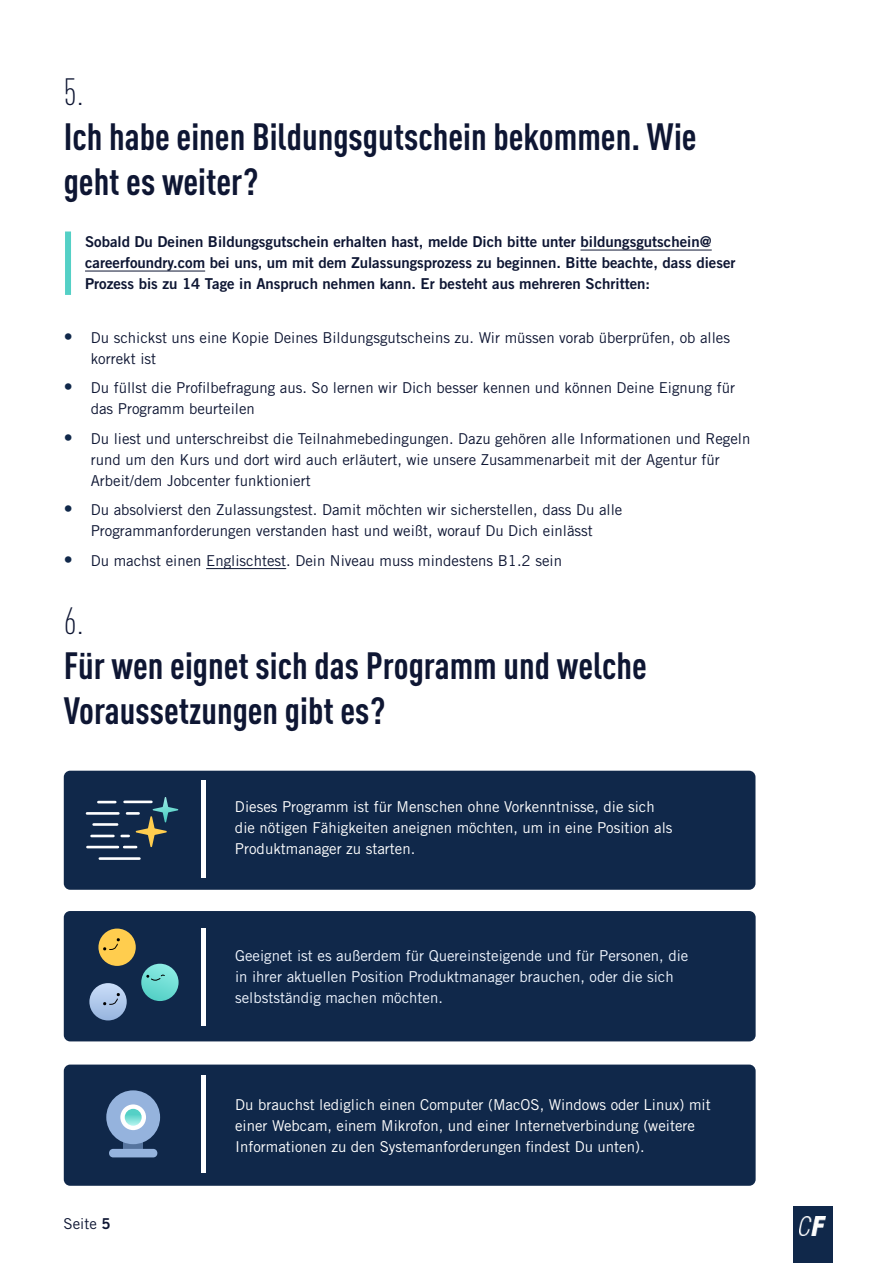
<style>
.page{position:relative;width:893px;height:1263px;background:#fff}
.page>*{position:absolute;margin:0;border:0;box-sizing:border-box;transform-origin:0 0}
.t1{font:700 condensed 37.5px/45px "DIN Pro";color:#0e1633}
.t2{font:300 condensed 37.5px "DIN Pro";color:#0e1633}
.t3{font:15px/21px "Trade Gothic LT Std";color:#0e1633}
.t4{font:15px/21px "Trade Gothic LT Std";color:#fff}
.t5{font:15px/21px "Trade Gothic LT Std Bd 2";color:#0e1633}
.t6{font:15px/21px "Trade Gothic LT Std";color:#f0f6ff}
.s1{font-size:18px;color:#10284a}
.s2{font-family:"Trade Gothic LT Std Bd 2"}
</style>
<div class="page">
<div style="left:65px;top:234px;width:6px;height:58px;background:#54d0c6"></div>
<hr style="left:580px;top:250px;width:132px;height:1px;background:#0e1633">
<hr style="left:85px;top:271px;width:120px;height:1px;background:#0e1633">
<hr style="left:206px;top:568px;width:80px;height:1px;background:#0e1633">
<div style="left:64px;top:771px;width:691px;height:119px;background:#10284a;border-radius:6px"></div>
<div style="left:64px;top:911px;width:692px;height:130px;background:#10284a;border-radius:6px"></div>
<div style="left:64px;top:1064px;width:692px;height:122px;background:#10284a;border-radius:6px"></div>
<hr style="left:201px;top:780px;width:4px;height:98px;background:#fff">
<hr style="left:201px;top:928px;width:4px;height:98px;background:#fff">
<hr style="left:201px;top:1075px;width:4px;height:98px;background:#fff">
<div style="left:123px;top:1139px;width:20px;height:13px;background:#56749e"></div>
<div style="left:106px;top:1090px;width:54px;height:54px;background:#95b3dd;border-radius:50%"></div>
<svg style="left:120px;top:1104px;width:26px;height:26px"></svg>
<svg style="left:125px;top:1109px;width:17px;height:17px"></svg>
<div style="left:109px;top:1149px;width:48px;height:8px;background:#95b3dd;border-radius:4px"></div>
<div style="left:98px;top:928px;width:38px;height:38px;background:#ffcd4e;border-radius:50%"></div>
<svg style="left:103px;top:938px;width:17px;height:13px"></svg>
<svg style="left:141px;top:964px;width:38px;height:37px"></svg>
<svg style="left:146px;top:974px;width:19px;height:8px"></svg>
<svg style="left:89px;top:983px;width:38px;height:37px"></svg>
<svg style="left:103px;top:993px;width:17px;height:12px"></svg>
<svg style="left:98px;top:801px;width:17px;height:2px"></svg>
<hr style="left:87px;top:812px;width:31px;height:3px;background:#fff">
<hr style="left:94px;top:823px;width:23px;height:3px;background:#fff">
<hr style="left:92px;top:835px;width:21px;height:2px;background:#fff">
<hr style="left:87px;top:846px;width:31px;height:2px;background:#fff">
<svg style="left:122px;top:797px;width:56px;height:51px"></svg>
<hr style="left:100px;top:857px;width:39px;height:3px;background:#fff">
<div style="left:793px;top:1206px;width:39px;height:39px;background:#10284a"></div>
<img style="left:800px;top:1216px;width:26px;height:19px">
<div style="left:793px;top:1245px;width:39px;height:18px;background:#10284a"></div>
<h1 class="t2" style="left:64px;top:65px;width:21px">5.</h1>
<h1 class="t1" style="left:64px;top:111px;width:634px">Ich habe einen Bildungsgutschein bekommen. Wie geht es weiter?</h1>
<p class="t5" style="left:85px;top:231px;width:652px">Sobald Du Deinen Bildungsgutschein erhalten hast, melde Dich bitte unter bildungsgutschein@ careerfoundry.com bei uns, um mit dem Zulassungsprozess zu beginnen. Bitte beachte, dass dieser<br>Prozess bis zu 14 Tage in Anspruch nehmen kann. Er besteht aus mehreren Schritten:</p>
<p class="t3" style="left:91px;top:326px;width:641px;text-indent:-27px"><span class="s1">•</span> Du schickst uns eine Kopie Deines Bildungsgutscheins zu. Wir müssen vorab überprüfen, ob alles korrekt ist</p>
<p class="t3" style="left:91px;top:377px;width:646px;text-indent:-27px"><span class="s1">•</span> Du füllst die Profilbefragung aus. So lernen wir Dich besser kennen und können Deine Eignung für das Programm beurteilen</p>
<p class="t3" style="left:91px;top:427px;width:661px;text-indent:-27px"><span class="s1">•</span> Du liest und unterschreibst die Teilnahmebedingungen. Dazu gehören alle Informationen und Regeln rund um den Kurs und dort wird auch erläutert, wie unsere Zusammenarbeit mit der Agentur für<br>Arbeit/dem Jobcenter funktioniert</p>
<p class="t3" style="left:64px;top:499px;width:560px;text-align:center"><span class="s1">•</span> Du absolvierst den Zulassungstest. Damit möchten wir sicherstellen, dass Du alle<br>Programmanforderungen verstanden hast und weißt, worauf Du Dich einlässt</p>
<p class="t3" style="left:64px;top:550px;width:500px"><span class="s1">•</span> Du machst einen Englischtest. Dein Niveau muss mindestens B1.2 sein</p>
<h1 class="t2" style="left:64px;top:594px;width:21px">6.</h1>
<h1 class="t1" style="left:64px;top:640px;width:585px">Für wen eignet sich das Programm und welche<br>Voraussetzungen gibt es?</h1>
<p class="t4" style="left:235px;top:796px;width:439px">Dieses Programm ist für Menschen ohne Vorkenntnisse, die sich die nötigen Fähigkeiten aneignen möchten, um in eine Position als<br>Produktmanager zu starten.</p>
<p class="t6" style="left:235px;top:945px;width:455px">Geeignet ist es außerdem für Quereinsteigende und für Personen, die in ihrer aktuellen Position Produktmanager brauchen, oder die sich selbstständig machen möchten.</p>
<p class="t3" style="left:64px;top:1213px;width:49px">Seite <span class="s2">5</span></p>
<p class="t4" style="left:235px;top:1094px;width:477px">Du brauchst lediglich einen Computer (MacOS, Windows oder Linux) mit einer Webcam, einem Mikrofon, und einer Internetverbindung (weitere<br>Informationen zu den Systemanforderungen findest Du unten).</p>
</div>
